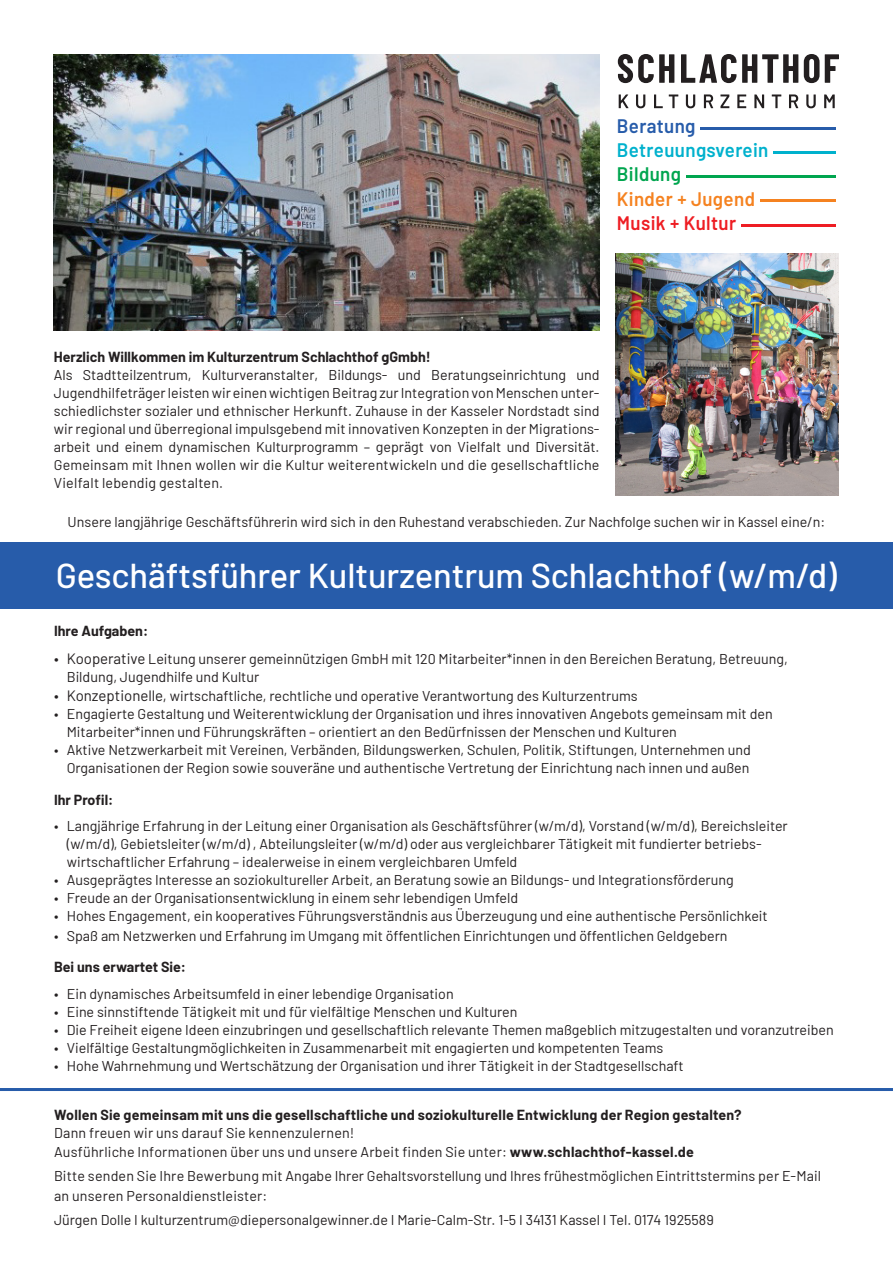
<style>
.page{position:relative;width:893px;height:1263px;background:#fff}
.page>*{position:absolute;margin:0;border:0;box-sizing:border-box;transform-origin:0 0}
.t1{font:500 34.5px "Barlow";letter-spacing:-.005em;color:#fff}
.t2{font:600 19.5px/24.2px "Barlow";letter-spacing:.02em;color:#f58220;scale:.96 1}
.t3{font:600 19.5px "Barlow";letter-spacing:.02em;color:#00b1cd;scale:.96 1}
.t4{font:600 19.5px "Barlow";letter-spacing:.02em;color:#275caa;scale:.96 1}
.t5{font:14.25px/18px "Barlow";color:#231f20}
.t6{font:700 14.25px/18px "Barlow";letter-spacing:.005em;color:#231f20}
.s1{color:#00a54f}
.s2{color:#ee1d23}
.s3{font-size:15px}
.s4{font-weight:400}
.s5{font-weight:700}
</style>
<div class="page">
<img style="left:54px;top:54px;width:545px;height:277px">
<hr style="left:701px;top:127px;width:135px;height:3px;background:#275caa">
<hr style="left:741px;top:224px;width:95px;height:2px;background:#ee1d23">
<hr style="left:774px;top:151px;width:62px;height:3px;background:#00b1cd">
<hr style="left:686px;top:176px;width:150px;height:2px;background:#00a54f">
<hr style="left:760px;top:200px;width:76px;height:2px;background:#f58220">
<svg style="left:618px;top:54px;width:56px;height:29px"></svg>
<svg style="left:681px;top:54px;width:55px;height:29px"></svg>
<svg style="left:742px;top:54px;width:56px;height:29px"></svg>
<svg style="left:804px;top:54px;width:15px;height:29px"></svg>
<svg style="left:825px;top:54px;width:14px;height:29px"></svg>
<svg style="left:619px;top:94px;width:9px;height:14px"></svg>
<svg style="left:636px;top:94px;width:9px;height:14px"></svg>
<svg style="left:654px;top:94px;width:9px;height:14px"></svg>
<svg style="left:669px;top:94px;width:9px;height:14px"></svg>
<svg style="left:686px;top:94px;width:9px;height:14px"></svg>
<svg style="left:704px;top:94px;width:9px;height:14px"></svg>
<svg style="left:720px;top:94px;width:9px;height:14px"></svg>
<svg style="left:737px;top:94px;width:9px;height:14px"></svg>
<svg style="left:754px;top:94px;width:10px;height:14px"></svg>
<svg style="left:772px;top:94px;width:9px;height:14px"></svg>
<svg style="left:789px;top:94px;width:9px;height:14px"></svg>
<svg style="left:806px;top:94px;width:10px;height:14px"></svg>
<svg style="left:824px;top:94px;width:11px;height:14px"></svg>
<img style="left:615px;top:254px;width:224px;height:241px">
<div style="left:0;top:542px;width:893px;height:67px;background:#275caa"></div>
<hr style="left:0;top:1088px;width:893px;height:3px;background:#275caa">
<p class="t4" style="left:617px;top:114px;width:83px">Beratung</p>
<p class="t2" style="left:617px;top:162px;width:145px"><span class="s1">Bildung<br></span>Kinder + Jugend<br><span class="s2">Musik + Kultur</span></p>
<p class="t3" style="left:617px;top:138px;width:159px">Betreuungsverein</p>
<p class="t6" style="left:54px;top:347px;width:378px">Herzlich Willkommen im Kulturzentrum Schlachthof gGmbh!</p>
<p class="t5" style="left:54px;top:365px;width:547px;text-align:justify">Als Stadtteilzentrum, Kulturveranstalter, Bildungs- und Beratungseinrichtung und Jugendhilfeträger leisten wir einen wichtigen Beitrag zur Integration von Menschen unter&shy;schiedlichster sozialer und ethnischer Herkunft. Zuhause in der Kasseler Nordstadt sind wir regional und überregional impulsgebend mit innovativen Konzepten in der Migrations&shy;arbeit und einem dynamischen Kulturprogramm – geprägt von Vielfalt und Diversität.<br>Gemeinsam mit Ihnen wollen wir die Kultur weiterentwickeln und die gesellschaftliche Vielfalt lebendig gestalten.</p>
<p class="t5" style="left:68px;top:511px;width:759px">Unsere langjährige Geschäftsführerin wird sich in den Ruhestand verabschieden. Zur Nachfolge suchen wir in Kassel eine/n:</p>
<p class="t1" style="left:56px;top:550px;width:783px">Geschäftsführer Kulturzentrum Schlachthof (w/m/d)</p>
<p class="t6" style="left:54px;top:620px;width:96px">Ihre Aufgaben:</p>
<p class="t5" style="left:67px;top:648px;width:723px;text-indent:-13px"><span class="s3">• Kooperative</span> Leitung unserer gemeinnützigen GmbH mit 120 Mitarbeiter*innen in den Bereichen Beratung, Betreuung,<br>Bildung, Jugendhilfe und Kultur</p>
<p class="t5" style="left:54px;top:686px;width:585px"><span class="s3">• Konzeptionelle,</span> wirtschaftliche, rechtliche und operative Verantwortung des Kulturzentrums</p>
<p class="t5" style="left:67px;top:704px;width:707px;text-indent:-13px">• Engagierte Gestaltung und Weiterentwicklung der Organisation und ihres innovativen Angebots gemeinsam mit den<br>Mitarbeiter*innen und Führungskräften – orientiert an den Bedürfnissen der Menschen und Kulturen</p>
<p class="t5" style="left:54px;top:740px;width:698px;text-align:right">• Aktive Netzwerkarbeit mit Vereinen, Verbänden, Bildungswerken, Schulen, Politik, Stiftungen, Unternehmen und<br>Organisationen der Region sowie souveräne und authentische Vertretung der Einrichtung nach innen und außen</p>
<p class="t6" style="left:54px;top:789px;width:61px">Ihr Profil:</p>
<p class="t5" style="left:67px;top:816px;width:722px;text-indent:-13px">• Langjährige Erfahrung in der Leitung einer Organisation als Geschäftsführer (w/m/d), Vorstand (w/m/d), Bereichsleiter (w/m/d), Gebietsleiter (w/m/d) , Abteilungsleiter (w/m/d) oder aus vergleichbarer Tätigkeit mit fundierter betriebs&shy;wirtschaftlicher Erfahrung – idealerweise in einem vergleichbaren Umfeld</p>
<p class="t5" style="left:54px;top:870px;width:681px">• Ausgeprägtes Interesse an soziokultureller Arbeit, an Beratung sowie an Bildungs- und Integrationsförderung</p>
<p class="t5" style="left:54px;top:888px;width:466px">• Freude an der Organisationsentwicklung in einem sehr lebendigen Umfeld</p>
<p class="t5" style="left:54px;top:906px;width:715px">• Hohes Engagement, ein kooperatives Führungsverständnis aus Überzeugung und eine authentische Persönlichkeit</p>
<p class="t5" style="left:54px;top:925px;width:675px">• Spaß am Netzwerken und Erfahrung im Umgang mit öffentlichen Einrichtungen und öffentlichen Geldgebern</p>
<p class="t6" style="left:54px;top:957px;width:134px">Bei uns erwartet Sie:</p>
<p class="t5" style="left:54px;top:983px;width:401px">• Ein dynamisches Arbeitsumfeld in einer lebendige Organisation</p>
<p class="t5" style="left:54px;top:1001px;width:465px">• Eine sinnstiftende Tätigkeit mit und für vielfältige Menschen und Kulturen</p>
<p class="t5" style="left:54px;top:1019px;width:781px">• Die Freiheit eigene Ideen einzubringen und gesellschaftlich relevante Themen maßgeblich mitzugestalten und voranzutreiben</p>
<p class="t5" style="left:54px;top:1037px;width:611px">• Vielfältige Gestaltungmöglichkeiten in Zusammenarbeit mit engagierten und kompetenten Teams</p>
<p class="t5" style="left:54px;top:1055px;width:631px">• Hohe Wahrnehmung und Wertschätzung der Organisation und ihrer Tätigkeit in der Stadtgesellschaft</p>
<p class="t6" style="left:54px;top:1104px;width:689px">Wollen Sie gemeinsam mit uns die gesellschaftliche und soziokulturelle Entwicklung der Region gestalten?<br><span class="s4">Dann freuen wir uns darauf Sie kennenzulernen!</span></p>
<p class="t5" style="left:54px;top:1142px;width:641px">Ausführliche Informationen über uns und unsere Arbeit finden Sie unter: <span class="s5">www.schlachthof-kassel.de</span></p>
<p class="t5" style="left:54px;top:1165px;width:769px;line-height:19.5px">Bitte senden Sie Ihre Bewerbung mit Angabe Ihrer Gehaltsvorstellung und Ihres frühestmöglichen Eintrittstermins per E-Mail an unseren Personaldienstleister:</p>
<p class="t5" style="left:54px;top:1209px;width:661px">Jürgen Dolle I kulturzentrum@diepersonalgewinner.de I Marie-Calm-Str. 1-5 I 34131 Kassel I Tel. 0174 1925589</p>
</div>
